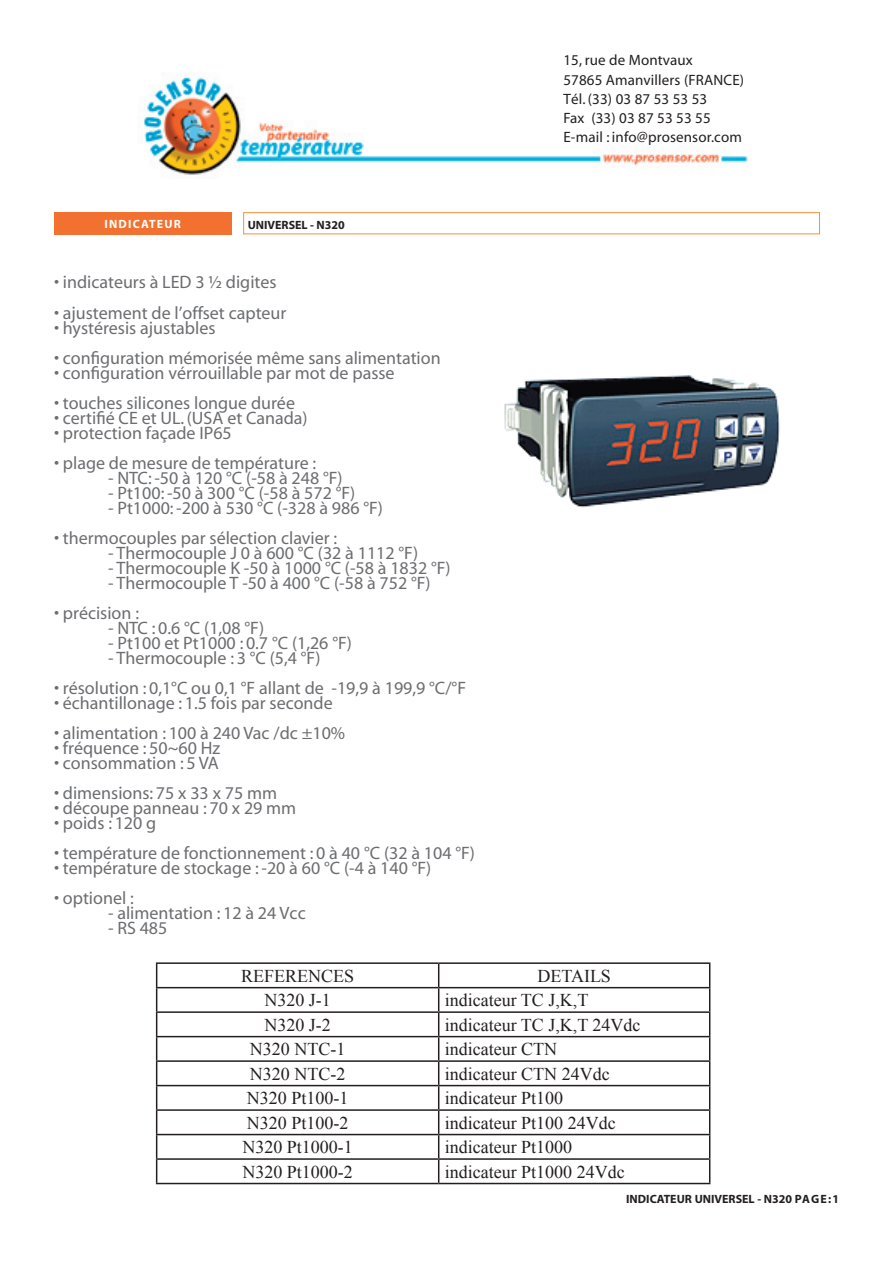
<style>
.page{position:relative;width:893px;height:1263px;background:#fff}
.page>*{position:absolute;margin:0;border:0;box-sizing:border-box;transform-origin:0 0}
.t1{font:18px "Myriad";color:#6c6d70}
.t2{font:18px "Times New Roman";color:#231f20}
.t3{font:15px/19.2px "Myriad";letter-spacing:.01em;color:#231f20}
.t4{font:700 12px "Myriad";color:#231f20}
.t5{font:700 12px "Myriad";letter-spacing:.1em;color:#fff}
</style>
<div class="page">
<img style="left:143px;top:74px;width:605px;height:101px">
<div style="left:54px;top:212px;width:177px;height:23px;background:#f37130"></div>
<div style="left:243px;top:212px;width:577px;height:22px;border:1px solid #f6913f"></div>
<hr style="left:156px;top:962px;width:283px;height:2px;background:#231f20">
<hr style="left:439px;top:962px;width:271px;height:2px;background:#231f20">
<hr style="left:156px;top:987px;width:283px;height:1px;background:#231f20">
<hr style="left:439px;top:987px;width:271px;height:1px;background:#231f20">
<hr style="left:156px;top:1011px;width:283px;height:2px;background:#231f20">
<hr style="left:439px;top:1011px;width:271px;height:2px;background:#231f20">
<hr style="left:156px;top:1036px;width:283px;height:1px;background:#231f20">
<hr style="left:439px;top:1036px;width:271px;height:1px;background:#231f20">
<hr style="left:156px;top:1060px;width:283px;height:2px;background:#231f20">
<hr style="left:439px;top:1060px;width:271px;height:2px;background:#231f20">
<hr style="left:156px;top:1085px;width:283px;height:1px;background:#231f20">
<hr style="left:439px;top:1085px;width:271px;height:1px;background:#231f20">
<hr style="left:156px;top:1109px;width:283px;height:2px;background:#231f20">
<hr style="left:439px;top:1109px;width:271px;height:2px;background:#231f20">
<hr style="left:156px;top:1134px;width:283px;height:1px;background:#231f20">
<hr style="left:439px;top:1134px;width:271px;height:1px;background:#231f20">
<hr style="left:156px;top:1158px;width:283px;height:2px;background:#231f20">
<svg style="left:156px;top:964px;width:1px;height:219px"></svg>
<hr style="left:439px;top:1158px;width:271px;height:2px;background:#231f20">
<svg style="left:438px;top:964px;width:1px;height:219px"></svg>
<svg style="left:709px;top:964px;width:1px;height:219px"></svg>
<hr style="left:156px;top:1183px;width:283px;height:1px;background:#231f20">
<hr style="left:439px;top:1183px;width:271px;height:1px;background:#231f20">
<img style="left:504px;top:375px;width:276px;height:133px">
<p class="t5" style="left:104px;top:218px;width:78px">INDICATEUR</p>
<p class="t4" style="left:248px;top:219px;width:99px">UNIVERSEL - N320</p>
<p class="t3" style="left:563px;top:51px;width:182px">15, rue de Montvaux<br>57865 Amanvillers (FRANCE)<br>Tél. (33) 03 87 53 53 53<br>Fax (33) 03 87 53 53 55<br>E-mail : info@prosensor.com</p>
<p class="t1" style="left:54px;top:274px;width:224px">• indicateurs à LED 3 ½ digites</p>
<p class="t1" style="left:54px;top:304px;width:234px">• ajustement de l’offset capteur</p>
<p class="t1" style="left:54px;top:319px;width:163px">• hystéresis ajustables</p>
<p class="t1" style="left:54px;top:349px;width:388px">• configuration mémorisée même sans alimentation</p>
<p class="t1" style="left:54px;top:364px;width:342px">• configuration vérrouillable par mot de passe</p>
<p class="t1" style="left:54px;top:394px;width:243px">• touches silicones longue durée</p>
<p class="t1" style="left:54px;top:409px;width:255px">• certifié CE et UL. (USA et Canada)</p>
<p class="t1" style="left:54px;top:424px;width:179px">• protection façade IP65</p>
<p class="t1" style="left:54px;top:454px;width:264px">• plage de mesure de température :</p>
<p class="t1" style="left:108px;top:469px;width:236px">- NTC: -50 à 120 °C (-58 à 248 °F)</p>
<p class="t1" style="left:108px;top:484px;width:249px">- Pt100: -50 à 300 °C (-58 à 572 °F)</p>
<p class="t1" style="left:108px;top:499px;width:277px">- Pt1000: -200 à 530 °C (-328 à 986 °F)</p>
<p class="t1" style="left:54px;top:529px;width:285px">• thermocouples par sélection clavier :</p>
<p class="t1" style="left:108px;top:544px;width:312px">- Thermocouple J 0 à 600 °C (32 à 1112 °F)</p>
<p class="t1" style="left:108px;top:559px;width:344px">- Thermocouple K -50 à 1000 °C (-58 à 1832 °F)</p>
<p class="t1" style="left:108px;top:574px;width:324px">- Thermocouple T -50 à 400 °C (-58 à 752 °F)</p>
<p class="t1" style="left:54px;top:604px;width:87px">• précision :</p>
<p class="t1" style="left:108px;top:619px;width:158px">- NTC : 0.6 °C (1,08 °F)</p>
<p class="t1" style="left:108px;top:634px;width:245px">- Pt100 et Pt1000 : 0.7 °C (1,26 °F)</p>
<p class="t1" style="left:108px;top:649px;width:214px">- Thermocouple : 3 °C (5,4 °F)</p>
<p class="t1" style="left:54px;top:679px;width:414px">• résolution : 0,1°C ou 0,1 °F allant de -19,9 à 199,9 °C/°F</p>
<p class="t1" style="left:54px;top:694px;width:280px">• échantillonage : 1.5 fois par seconde</p>
<p class="t1" style="left:54px;top:724px;width:293px">• alimentation : 100 à 240 Vac /dc ±10%</p>
<p class="t1" style="left:54px;top:739px;width:168px">• fréquence : 50~60 Hz</p>
<p class="t1" style="left:54px;top:754px;width:166px">• consommation : 5 VA</p>
<p class="t1" style="left:54px;top:784px;width:225px">• dimensions: 75 x 33 x 75 mm</p>
<p class="t1" style="left:54px;top:799px;width:244px">• découpe panneau : 70 x 29 mm</p>
<p class="t1" style="left:54px;top:814px;width:104px">• poids : 120 g</p>
<p class="t1" style="left:54px;top:844px;width:423px">• température de fonctionnement : 0 à 40 °C (32 à 104 °F)</p>
<p class="t1" style="left:54px;top:859px;width:379px">• température de stockage : -20 à 60 °C (-4 à 140 °F)</p>
<p class="t1" style="left:54px;top:889px;width:81px">• optionel :</p>
<p class="t1" style="left:108px;top:904px;width:199px">- alimentation : 12 à 24 Vcc</p>
<p class="t1" style="left:108px;top:919px;width:61px">- RS 485</p>
<p class="t2" style="left:241px;top:963px;width:115px">REFERENCES</p>
<p class="t2" style="left:537px;top:963px;width:75px">DETAILS</p>
<p class="t2" style="left:264px;top:988px;width:68px">N320 J-1</p>
<p class="t2" style="left:445px;top:988px;width:145px">indicateur TC J,K,T</p>
<p class="t2" style="left:264px;top:1012px;width:68px">N320 J-2</p>
<p class="t2" style="left:445px;top:1012px;width:197px">indicateur TC J,K,T 24Vdc</p>
<p class="t2" style="left:250px;top:1037px;width:97px">N320 NTC-1</p>
<p class="t2" style="left:445px;top:1037px;width:114px">indicateur CTN</p>
<p class="t2" style="left:250px;top:1061px;width:97px">N320 NTC-2</p>
<p class="t2" style="left:445px;top:1061px;width:166px">indicateur CTN 24Vdc</p>
<p class="t2" style="left:247px;top:1086px;width:103px">N320 Pt100-1</p>
<p class="t2" style="left:445px;top:1086px;width:120px">indicateur Pt100</p>
<p class="t2" style="left:247px;top:1110px;width:103px">N320 Pt100-2</p>
<p class="t2" style="left:445px;top:1110px;width:172px">indicateur Pt100 24Vdc</p>
<p class="t2" style="left:242px;top:1135px;width:112px">N320 Pt1000-1</p>
<p class="t2" style="left:445px;top:1135px;width:129px">indicateur Pt1000</p>
<p class="t2" style="left:242px;top:1159px;width:112px">N320 Pt1000-2</p>
<p class="t2" style="left:445px;top:1159px;width:181px">indicateur Pt1000 24Vdc</p>
<p class="t4" style="left:626px;top:1192px;width:214px">INDICATEUR UNIVERSEL - N320 PAGE:1</p>
</div>
